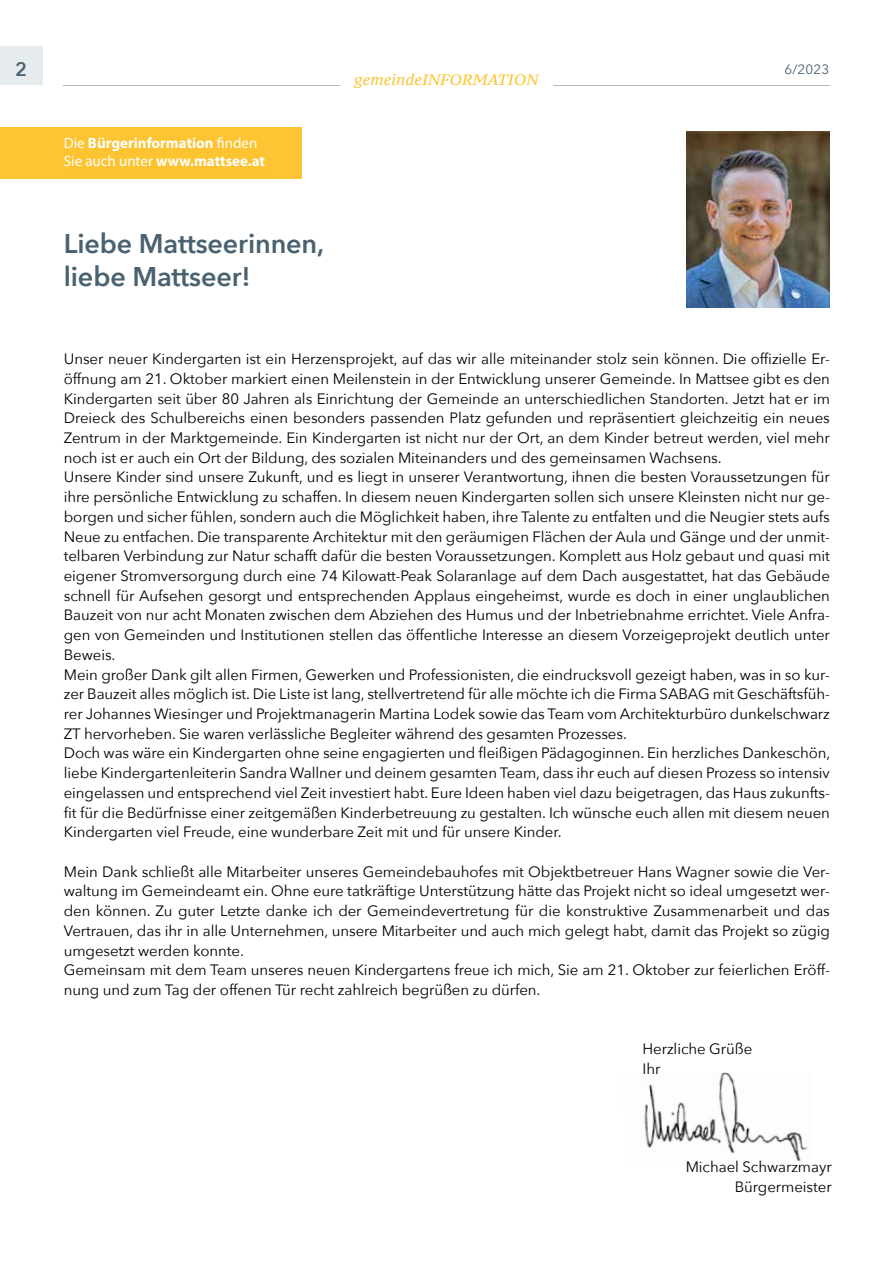
<style>
.page{position:relative;width:893px;height:1263px;background:#fff}
.page>*{position:absolute;margin:0;border:0;box-sizing:border-box;transform-origin:0 0}
.t1{font:600 27px/32.4px "Avenir Next";letter-spacing:-.005em;color:#4a6170}
.t2{font:600 19.5px "Avenir Next";color:#4a6170}
.t3{font:15px/19.6px "Avenir Next";letter-spacing:-.005em;color:#000}
.t4{font:700 15px/18px "Myriad Pro";color:#fff}
.t5{font:italic 15px "PT Serif Caption";letter-spacing:.01em;color:#fdc533}
.t6{font:13.5px "Avenir Next";color:#4a6170}
.s1{font-weight:400}
</style>
<div class="page">
<hr style="left:64px;top:85px;width:276px;height:1px;background:#aebcc5">
<hr style="left:553px;top:85px;width:276px;height:1px;background:#aebcc5">
<div style="left:0;top:47px;width:43px;height:38px;background:#e6ebee"></div>
<div style="left:0;top:128px;width:302px;height:51px;background:#fdc533"></div>
<img style="left:687px;top:131px;width:143px;height:176px">
<img style="left:644px;top:1073px;width:164px;height:89px">
<h2 class="t2" style="left:15px;top:53px;width:13px">2</h2>
<p class="t6" style="left:784px;top:58px;width:46px">6/2023</p>
<p class="t5" style="left:354px;top:70px;width:186px">gemeindeINFORMATION</p>
<p class="t4" style="left:64px;top:133px;width:203px"><span class="s1">Die</span> Bürgerinformation <span class="s1">nden<br>Sie auch unter</span> www.mattsee.at</p>
<h1 class="t1" style="left:64px;top:227px;width:262px">Liebe Mattseerinnen, liebe Mattseer!</h1>
<p class="t3" style="left:64px;top:348px;width:768px">Unser neuer Kindergarten ist ein Herzensprojekt, auf das wir alle miteinander stolz sein können. Die offizielle Er&shy;öffnung am 21. Oktober markiert einen Meilenstein in der Entwicklung unserer Gemeinde. In Mattsee gibt es den Kindergarten seit über 80 Jahren als Einrichtung der Gemeinde an unterschiedlichen Standorten. Jetzt hat er im Dreieck des Schulbereichs einen besonders passenden Platz gefunden und repräsentiert gleichzeitig ein neues Zentrum in der Marktgemeinde. Ein Kindergarten ist nicht nur der Ort, an dem Kinder betreut werden, viel mehr noch ist er auch ein Ort der Bildung, des sozialen Miteinanders und des gemeinsamen Wachsens.<br>Unsere Kinder sind unsere Zukunft, und es liegt in unserer Verantwortung, ihnen die besten Voraussetzungen für ihre persönliche Entwicklung zu schaffen. In diesem neuen Kindergarten sollen sich unsere Kleinsten nicht nur ge&shy;borgen und sicher fühlen, sondern auch die Möglichkeit haben, ihre Talente zu entfalten und die Neugier stets aufs Neue zu entfachen. Die transparente Architektur mit den geräumigen Flächen der Aula und Gänge und der unmit&shy;telbaren Verbindung zur Natur schafft dafür die besten Voraussetzungen. Komplett aus Holz gebaut und quasi mit eigener Stromversorgung durch eine 74 Kilowatt-Peak Solaranlage auf dem Dach ausgestattet, hat das Gebäude schnell für Aufsehen gesorgt und entsprechenden Applaus eingeheimst, wurde es doch in einer unglaublichen Bauzeit von nur acht Monaten zwischen dem Abziehen des Humus und der Inbetriebnahme errichtet. Viele Anfra&shy;gen von Gemeinden und Institutionen stellen das öffentliche Interesse an diesem Vorzeigeprojekt deutlich unter Beweis.<br>Mein großer Dank gilt allen Firmen, Gewerken und Professionisten, die eindrucksvoll gezeigt haben, was in so kur&shy;zer Bauzeit alles möglich ist. Die Liste ist lang, stellvertretend für alle möchte ich die Firma SABAG mit Geschäftsfüh&shy;rer Johannes Wiesinger und Projektmanagerin Martina Lodek sowie das Team vom Architekturbüro dunkelschwarz ZT hervorheben. Sie waren verlässliche Begleiter während des gesamten Prozesses.<br>Doch was wäre ein Kindergarten ohne seine engagierten und fleißigen Pädagoginnen. Ein herzliches Dankeschön, liebe Kindergartenleiterin Sandra Wallner und deinem gesamten Team, dass ihr euch auf diesen Prozess so intensiv eingelassen und entsprechend viel Zeit investiert habt. Eure Ideen haben viel dazu beigetragen, das Haus zukunfts&shy;fit für die Bedürfnisse einer zeitgemäßen Kinderbetreuung zu gestalten. Ich wünsche euch allen mit diesem neuen Kindergarten viel Freude, eine wunderbare Zeit mit und für unsere Kinder.</p>
<p class="t3" style="left:64px;top:861px;width:768px">Mein Dank schließt alle Mitarbeiter unseres Gemeindebauhofes mit Objektbetreuer Hans Wagner sowie die Ver&shy;waltung im Gemeindeamt ein. Ohne eure tatkräftige Unterstützung hätte das Projekt nicht so ideal umgesetzt wer&shy;den können. Zu guter Letzte danke ich der Gemeindevertretung für die konstruktive Zusammenarbeit und das Vertrauen, das ihr in alle Unternehmen, unsere Mitarbeiter und auch mich gelegt habt, damit das Projekt so zügig umgesetzt werden konnte.<br>Gemeinsam mit dem Team unseres neuen Kindergartens freue ich mich, Sie am 21. Oktober zur feierlichen Eröff&shy;nung und zum Tag der offenen Tür recht zahlreich begrüßen zu dürfen.</p>
<p class="t3" style="left:642px;top:1038px;width:111px">Herzliche Grüße<br>Ihr</p>
<p class="t3" style="left:686px;top:1157px;width:147px;text-align:right">Michael Schwarzmayr<br>Bürgermeister</p>
</div>
